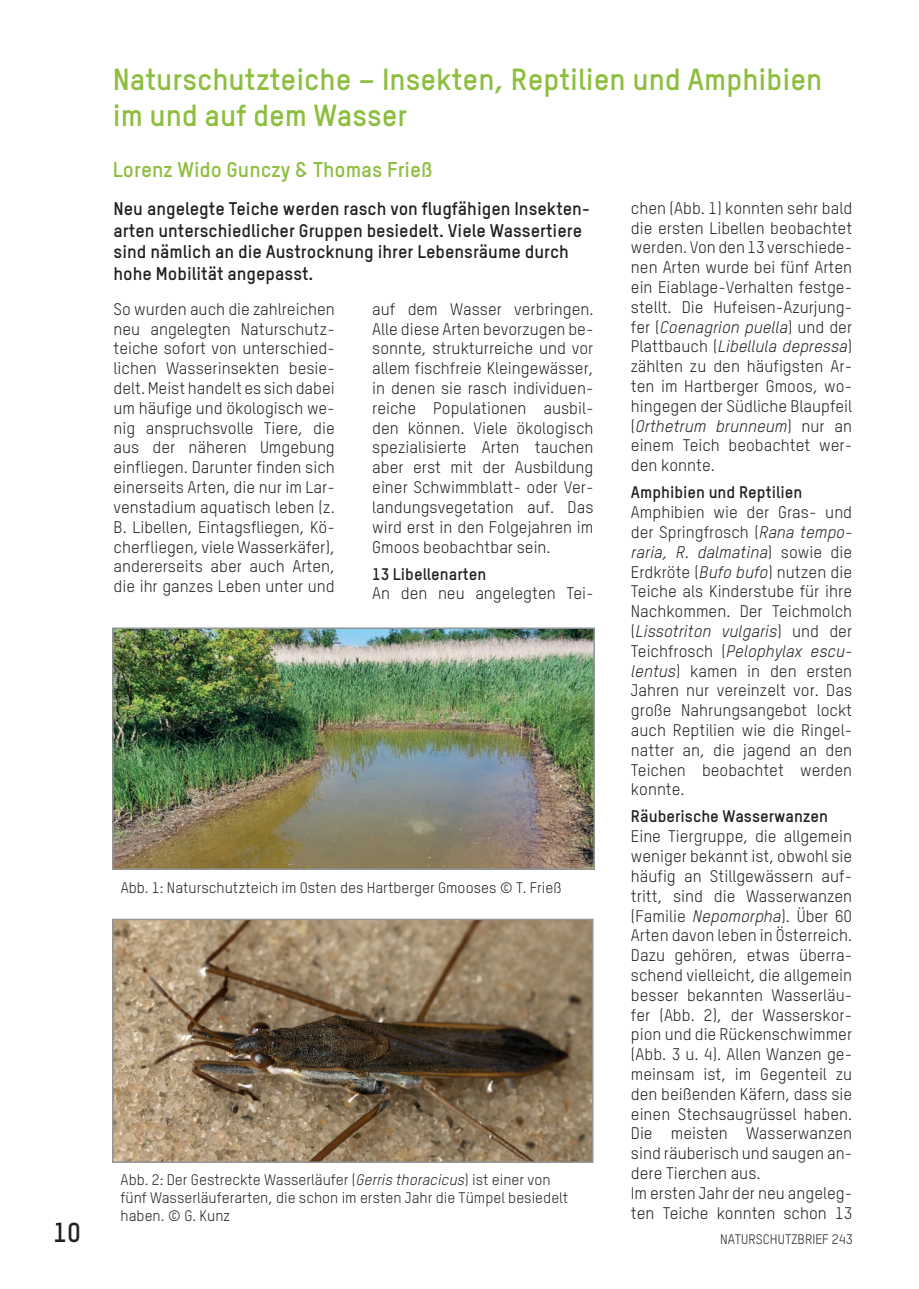
<style>
.page{position:relative;width:919px;height:1289px;background:#fff}
.page>*{position:absolute;margin:0;border:0;box-sizing:border-box;transform-origin:0 0}
.t1{font:700 30px/36px "TSTARPRO";color:#8dbe3e}
.t2{font:700 27px "TSTARPRO";color:#231f20}
.t3{font:700 21px "TSTARPRO";color:#8dbe3e}
.t4{font:700 18px/21.6px "TSTARPRO";color:#231f20}
.t5{font:16.5px/19.8px "TSTARPRO";color:#231f20;text-align:justify}
.t6{font:700 16.5px "TSTARPRO";color:#231f20}
.t7{font:15px/18px "TSTARPRO";color:#231f20}
.t8{font:13.5px "TSTARPRO";color:#231f20}
.s1{font-style:italic}
.s2{color:#fff}
</style>
<div class="page">
<img style="left:115px;top:921px;width:475px;height:238px">
<div style="left:112px;top:918px;width:481px;height:244px;border:2px solid #939598"></div>
<img style="left:115px;top:630px;width:477px;height:237px">
<div style="left:112px;top:627px;width:483px;height:243px;border:2px solid #939598"></div>
<h1 class="t1" style="left:113px;top:61px;width:710px">Naturschutzteiche – Insekten, Reptilien und Amphibien im und auf dem Wasser</h1>
<p class="t3" style="left:113px;top:156px;width:321px">Lorenz Wido Gunczy &amp; Thomas Frieß</p>
<p class="t4" style="left:114px;top:197px;width:478px">Neu angelegte Teiche werden rasch von flugfähigen Insekten&shy;arten unterschiedlicher Gruppen besiedelt. Viele Wassertiere sind nämlich an die Austrocknung ihrer Lebensräume durch hohe Mobilität angepasst.</p>
<p class="t5" style="left:631px;top:198px;width:223px">chen (Abb. 1) konnten sehr bald die ersten Libellen beobachtet werden. Von den 13 verschiede&shy;nen Arten wurde bei fünf Arten ein Eiablage-Verhalten festge&shy;stellt. Die Hufeisen-Azurjung&shy;fer (<span class="s1">Coenagrion puella</span>) und der Plattbauch (<span class="s1">Libellula depressa</span>) zählten zu den häufigsten Ar&shy;ten im Hartberger Gmoos, wo&shy;hingegen der Südliche Blaupfeil (<span class="s1">Orthetrum brunneum</span>) nur an einem Teich beobachtet wer&shy;den konnte.</p>
<p class="t6" style="left:631px;top:482px;width:173px">Amphibien und Reptilien</p>
<p class="t5" style="left:631px;top:502px;width:223px">Amphibien wie der Gras- und der Springfrosch (<span class="s1">Rana tempo&shy;raria, R. dalmatina</span>) sowie die Erdkröte (<span class="s1">Bufo bufo</span>) nutzen die Teiche als Kinderstube für ihre Nachkommen. Der Teichmolch (<span class="s1">Lissotriton vulgaris</span>) und der Teichfrosch (<span class="s1">Pelophylax escu&shy;lentus</span>) kamen in den ersten Jahren nur vereinzelt vor. Das große Nahrungsangebot lockt auch Reptilien wie die Ringel&shy;natter an, die jagend an den Teichen beobachtet werden konnte.</p>
<p class="t6" style="left:631px;top:806px;width:198px">Räuberische Wasserwanzen</p>
<p class="t5" style="left:631px;top:826px;width:223px;text-align:left">Eine Tiergruppe, die allgemein weniger bekannt ist, obwohl sie häufig an Stillgewässern auf&shy;tritt, sind die Wasserwanzen (Familie <span class="s1">Nepomorpha</span>). Über 60<br>Arten davon leben in Österreich.<br>Dazu gehören, etwas überra&shy;schend vielleicht, die allgemein besser bekannten Wasserläu&shy;fer (Abb. 2), der Wasserskor&shy;pion und die Rückenschwimmer (Abb. 3 u. 4). Allen Wanzen ge&shy;meinsam ist, im Gegenteil zu den beißenden Käfern, dass sie einen Stechsaugrüssel haben.<br>Die meisten Wasserwanzen sind räuberisch und saugen an&shy;dere Tierchen aus.<br>Im ersten Jahr der neu angeleg&shy;ten Teiche konnten schon 13</p>
<p class="t5" style="left:114px;top:299px;width:223px">So wurden auch die zahlreichen neu angelegten Naturschutz&shy;teiche sofort von unterschied&shy;lichen Wasserinsekten besie&shy;delt. Meist handelt es sich dabei um häufige und ökologisch we&shy;nig anspruchsvolle Tiere, die aus der näheren Umgebung einfliegen. Darunter finden sich einerseits Arten, die nur im Lar&shy;venstadium aquatisch leben (z.<br>B. Libellen, Eintagsfliegen, Kö&shy;cherfliegen, viele Wasserkäfer), andererseits aber auch Arten, die ihr ganzes Leben unter und</p>
<p class="t5" style="left:372px;top:299px;width:223px">auf dem Wasser verbringen.<br>Alle diese Arten bevorzugen be&shy;sonnte, strukturreiche und vor allem fischfreie Kleingewässer, in denen sie rasch individuen&shy;reiche Populationen ausbil&shy;den können. Viele ökologisch spezialisierte Arten tauchen aber erst mit der Ausbildung einer Schwimmblatt- oder Ver&shy;landungsvegetation auf. Das wird erst in den Folgejahren im Gmoos beobachtbar sein.</p>
<p class="t6" style="left:372px;top:563px;width:115px">13 Libellenarten</p>
<p class="t5" style="left:372px;top:583px;width:223px">An den neu angelegten Tei-</p>
<p class="t7" style="left:121px;top:878px;width:442px">Abb. 1: Naturschutzteich im Osten des Hartberger Gmooses © T. Frieß</p>
<p class="t7" style="left:121px;top:1170px;width:449px">Abb. 2: Der Gestreckte Wasserläufer (<span class="s1">Gerris thoracicus</span>) ist einer von fünf Wasserläuferarten, die schon im ersten Jahr die Tümpel besiedelt haben. © G. Kunz<span class="s2">aben.</span></p>
<h2 class="t2" style="left:53px;top:1215px;width:29px">10</h2>
<p class="t8" style="left:720px;top:1231px;width:134px">NATURSCHUTZBRIEF 243</p>
</div>
